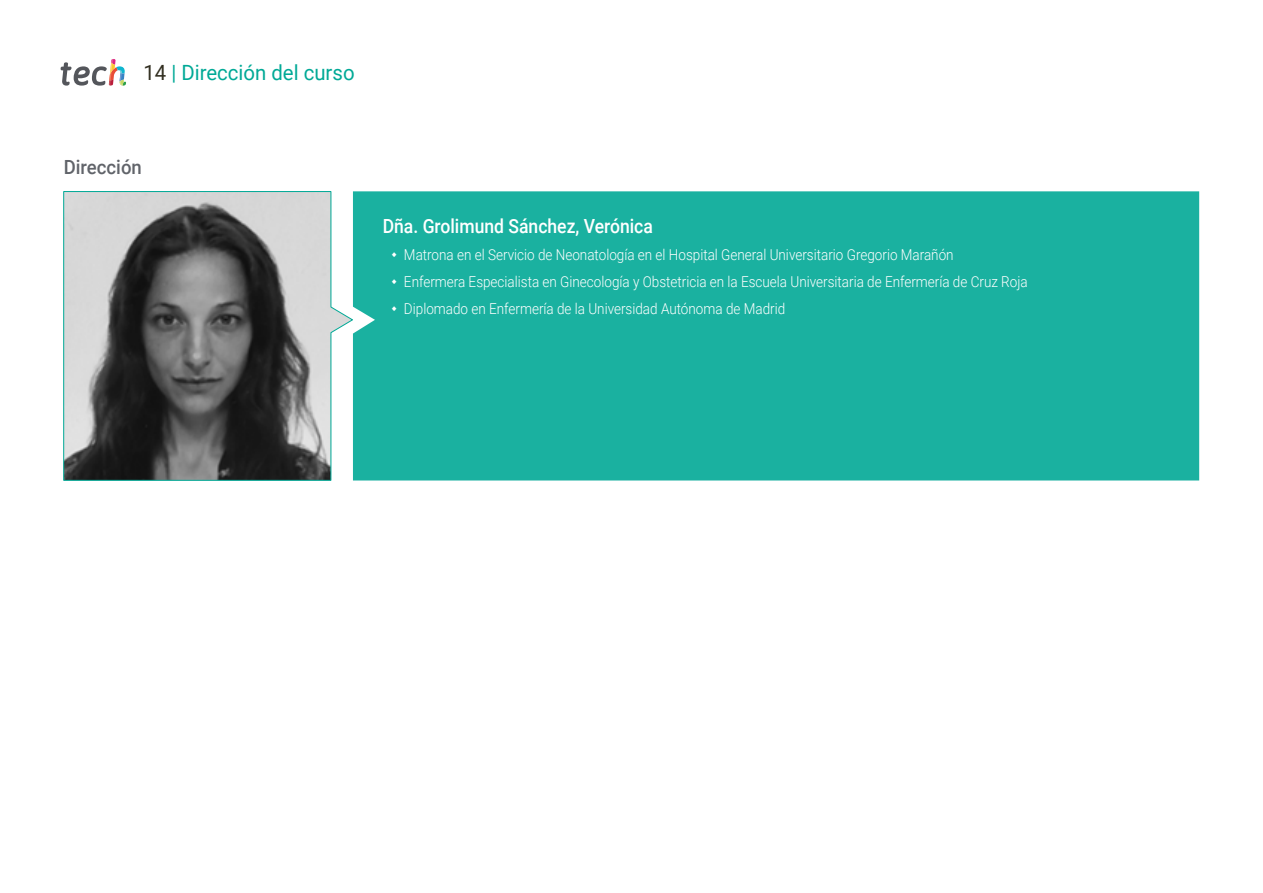
<style>
.page{position:relative;width:1263px;height:893px;background:#fff}
.page>*{position:absolute;margin:0;border:0;box-sizing:border-box;transform-origin:0 0}
.t1{font:21px "Roboto";color:#00a996}
.t2{font:500 19.5px "Roboto";color:#fff;scale:.9 1}
.t3{font:500 19.5px "Roboto";color:#61646a;scale:.95 1}
.t4{font:300 15px/26.7px "Roboto";color:#fff;scale:.9 1}
.s1{color:#312e20}
</style>
<div class="page">
<svg style="left:61px;top:59px;width:65px;height:27px"></svg>
<div style="left:353px;top:191px;width:846px;height:289px;background:#1ab1a0"></div>
<svg style="left:63px;top:191px;width:290px;height:290px;background:#7e8080"></svg>
<svg style="left:392px;top:252px;width:5px;height:5px"></svg>
<svg style="left:392px;top:279px;width:5px;height:5px"></svg>
<svg style="left:392px;top:306px;width:5px;height:5px"></svg>
<h1 class="t1" style="left:144px;top:57px;width:213px"><span class="s1">14</span> | Dirección del curso</h1>
<h2 class="t3" style="left:64px;top:154px;width:84px">Dirección</h2>
<h2 class="t2" style="left:383px;top:212px;width:302px">Dña. Grolimund Sánchez, Verónica</h2>
<p class="t4" style="left:404px;top:241px;width:694px">Matrona en el Servicio de Neonatología en el Hospital General Universitario Gregorio Marañón<br>Enfermera Especialista en Ginecología y Obstetricia en la Escuela Universitaria de Enfermería de Cruz Roja<br>Diplomado en Enfermería de la Universidad Autónoma de Madrid</p>
</div>
